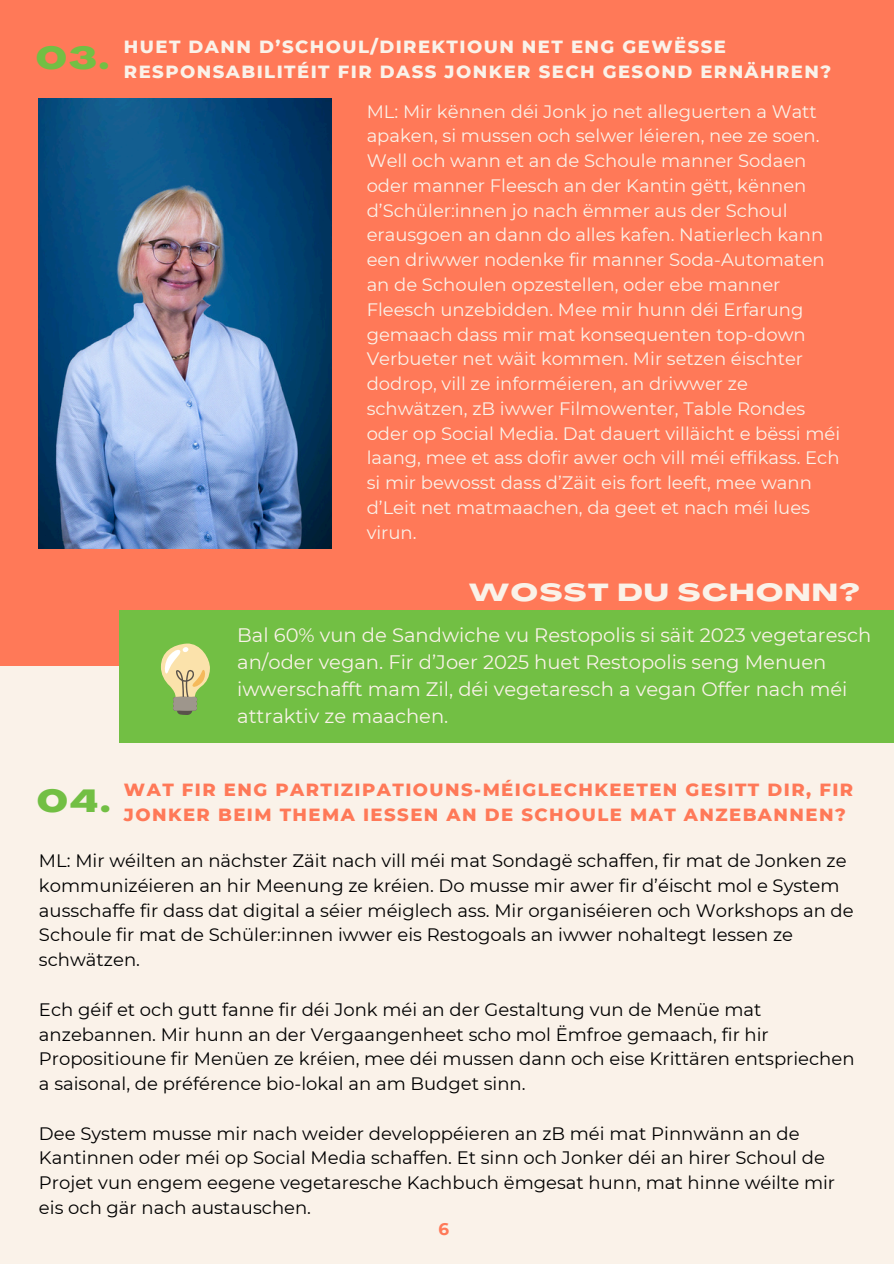
<style>
.page{position:relative;width:894px;height:1264px;background:#fff}
.page>*{position:absolute;margin:0;border:0;box-sizing:border-box;transform-origin:0 0}
.t1{font:800 31.5px "Agrandir Grand";color:#72bf44}
.t2{font:800 24.3px "Agrandir Grand";letter-spacing:.07em;color:#faf2e9}
.t3{font:19.5px/27px "Montserrat";color:#faf2e9}
.t4{font:18px/24.8px "Montserrat";color:#000}
.t5{font:18px/24.8px "Montserrat";color:#faf2e9}
.t6{font:800 18px/24.8px "Montserrat";letter-spacing:.08em;color:#ff7958}
.t7{font:800 18px/24.8px "Montserrat";letter-spacing:.08em;color:#faf2e9}
.t8{font:700 16.8px "Montserrat";color:#ff7958}
</style>
<div class="page">
<div style="left:0;top:0;width:893px;height:1263px;background:#faf2e9"></div>
<div style="left:0;top:1px;width:893px;height:665px;background:#ff7958"></div>
<img style="left:39px;top:99px;width:292px;height:449px">
<div style="left:119px;top:610px;width:774px;height:133px;background:#72bf44"></div>
<svg style="left:161px;top:643px;width:49px;height:72px"></svg>
<h3 class="t1" style="left:36px;top:45px;width:75px">03.</h3>
<p class="t7" style="left:124px;top:35px;width:708px">HUET DANN D’SCHOUL/DIREKTIOUN NET ENG GEWËSSE<br>RESPONSABILITÉIT FIR DASS JONKER SECH GESOND ERNÄHREN?</p>
<p class="t5" style="left:366px;top:99px;width:475px">ML: Mir kënnen déi Jonk jo net alleguerten a Watt apaken, si mussen och selwer léieren, nee ze soen.<br>Well och wann et an de Schoule manner Sodaen oder manner Fleesch an der Kantin gëtt, kënnen d’Schüler:innen jo nach ëmmer aus der Schoul erausgoen an dann do alles kafen. Natierlech kann een driwwer nodenke fir manner Soda-Automaten an de Schoulen opzestellen, oder ebe manner Fleesch unzebidden. Mee mir hunn déi Erfarung gemaach dass mir mat konsequenten top-down Verbueter net wäit kommen. Mir setzen éischter dodrop, vill ze informéieren, an driwwer ze schwätzen, zB iwwer Filmowenter, Table Rondes oder op Social Media. Dat dauert villäicht e bëssi méi laang, mee et ass dofir awer och vill méi effikass. Ech si mir bewosst dass d’Zäit eis fort leeft, mee wann d’Leit net matmaachen, da geet et nach méi lues virun.</p>
<p class="t2" style="left:469px;top:582px;width:391px">WOSST DU SCHONN?</p>
<p class="t3" style="left:237px;top:621px;width:635px">Bal 60% vun de Sandwiche vu Restopolis si säit 2023 vegetaresch an/oder vegan. Fir d’Joer 2025 huet Restopolis seng Menuen iwwerschafft mam Zil, déi vegetaresch a vegan Offer nach méi attraktiv ze maachen.</p>
<h2 class="t1" style="left:37px;top:788px;width:75px">04.</h2>
<p class="t6" style="left:124px;top:777px;width:730px">WAT FIR ENG PARTIZIPATIOUNS-MÉIGLECHKEETEN GESITT DIR, FIR<br>JONKER BEIM THEMA IESSEN AN DE SCHOULE MAT ANZEBANNEN?</p>
<p class="t4" style="left:39px;top:848px;width:816px">ML: Mir wéilten an nächster Zäit nach vill méi mat Sondagë schaffen, fir mat de Jonken ze kommunizéieren an hir Meenung ze kréien. Do musse mir awer fir d’éischt mol e System ausschaffe fir dass dat digital a séier méiglech ass. Mir organiséieren och Workshops an de Schoule fir mat de Schüler:innen iwwer eis Restogoals an iwwer nohaltegt Iessen ze schwätzen.</p>
<p class="t4" style="left:39px;top:996px;width:816px">Ech géif et och gutt fanne fir déi Jonk méi an der Gestaltung vun de Menüe mat anzebannen. Mir hunn an der Vergaangenheet scho mol Ëmfroe gemaach, fir hir Propositioune fir Menüen ze kréien, mee déi mussen dann och eise Krittären entspriechen a saisonal, de préférence bio-lokal an am Budget sinn.</p>
<h1 class="t4" style="left:39px;top:1120px;width:797px">Dee System musse mir nach weider developpéieren an zB méi mat Pinnwänn an de Kantinnen oder méi op Social Media schaffen. Et sinn och Jonker déi an hirer Schoul de Projet vun engem eegene vegetaresche Kachbuch ëmgesat hunn, mat hinne wéilte mir eis och gär nach austauschen.</h1>
<h1 class="t8" style="left:438px;top:1218px;width:12px">6</h1>
</div>
